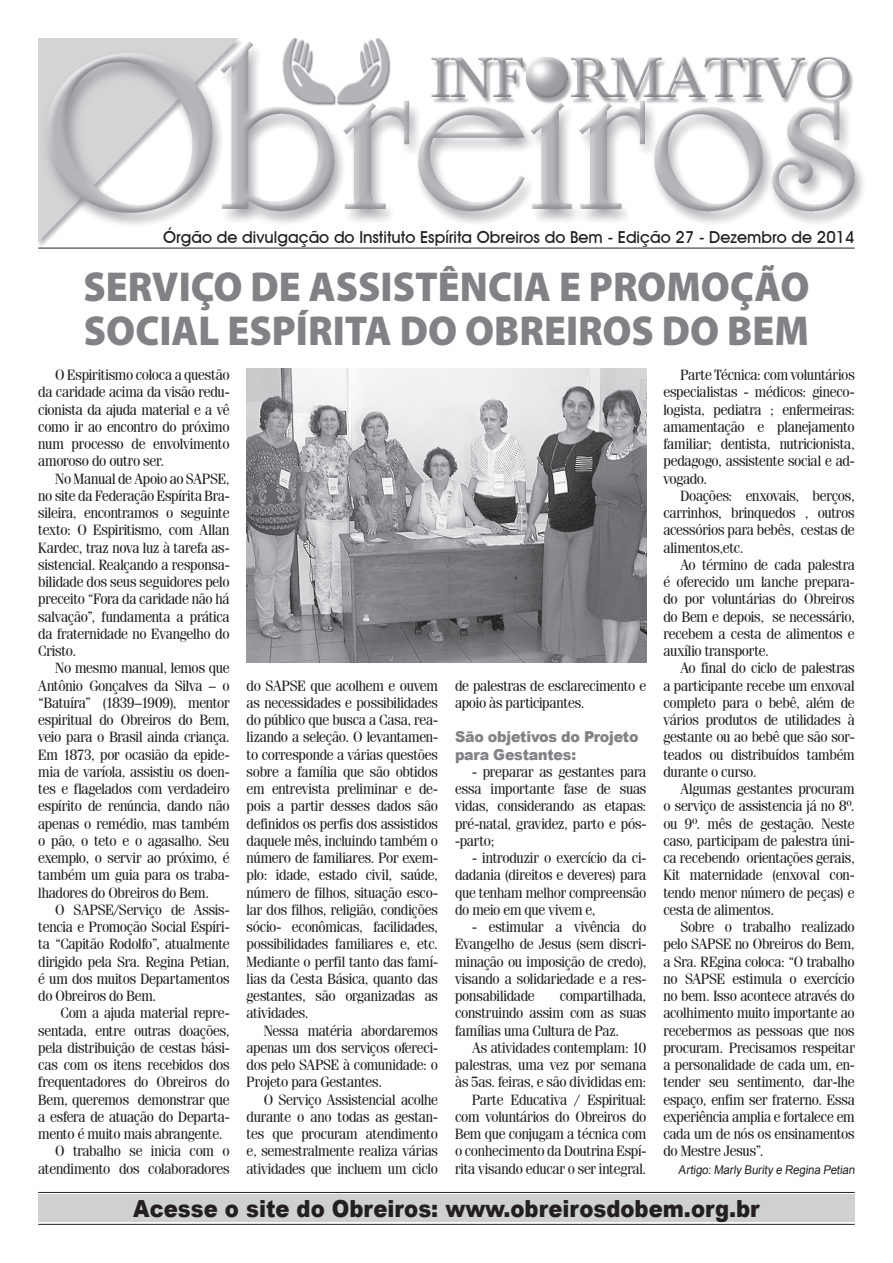
<style>
.page{position:relative;width:893px;height:1263px;background:#fff}
.page>*{position:absolute;margin:0;border:0;box-sizing:border-box;transform-origin:0 0}
.t1{font:900 42px/43.5px "Myriad Pro";color:#808285;scale:.95 1}
.t2{font:900 23.55px "Arial";color:#231f20;scale:.9 1}
.t3{font:500 16.5px "Avant Garde IT Cby BT";color:#231f20}
.t4{font:15px/17.2px "Fenice IT Cby BT";letter-spacing:-.015em;color:#231f20;text-align:justify;scale:.95 1}
.t5{font:900 15px/17.2px "Arial";letter-spacing:-.015em;color:#808285;scale:.95 1}
.t6{font:12px "Arial";color:#231f20;scale:.95 1}
</style>
<div class="page">
<img style="left:38px;top:38px;width:826px;height:210px">
<hr style="left:38px;top:248px;width:817px;height:1px;background:#231f20">
<div style="left:38px;top:1194px;width:817px;height:28px;background:#cfd0d2"></div>
<hr style="left:38px;top:1224px;width:817px;height:1px;background:#231f20">
<hr style="left:38px;top:1192px;width:817px;height:1px;background:#231f20">
<img style="left:247px;top:369px;width:399px;height:293px">
<p class="t3" style="left:163px;top:227px;width:693px">Órgão de divulgação do Instituto Espírita Obreiros do Bem - Edição 27 - Dezembro de 2014</p>
<h1 class="t1" style="left:83px;top:263px;width:766px">SERVIÇO DE ASSISTÊNCIA E PROMOÇÃO<br>SOCIAL ESPÍRITA DO OBREIROS DO BEM</h1>
<p class="t4" style="left:38px;top:366px;width:203px;text-indent:17px">O Espiritismo coloca a questão da caridade acima da visão redu&shy;cionista da ajuda material e a vê como ir ao encontro do próximo num processo de envolvimento amoroso do outro ser.</p>
<p class="t4" style="left:38px;top:470px;width:203px;text-indent:17px">No Manual de Apoio ao SAPSE, no site da Federação Espírita Bra&shy;sileira, encontramos o seguinte texto: O Espiritismo, com Allan Kardec, traz nova luz à tarefa as&shy;sistencial. Realçando a responsa&shy;bilidade dos seus seguidores pelo preceito “Fora da caridade não há salvação”, fundamenta a prática da fraternidade no Evangelho do Cristo.</p>
<p class="t4" style="left:38px;top:659px;width:203px;text-indent:17px">No mesmo manual, lemos que Antônio Gonçalves da Silva – o “Batuíra” (1839–1909), mentor espiritual do Obreiros do Bem, veio para o Brasil ainda criança.<br>Em 1873, por ocasião da epide&shy;mia de varíola, assistiu os doen&shy;tes e flagelados com verdadeiro espírito de renúncia, dando não apenas o remédio, mas também o pão, o teto e o agasalho. Seu exemplo, o servir ao próximo, é também um guia para os traba&shy;lhadores do Obreiros do Bem.</p>
<p class="t4" style="left:38px;top:901px;width:203px;text-indent:17px">O SAPSE/Serviço de Assis&shy;tencia e Promoção Social Espíri&shy;ta “Capitão Rodolfo”, atualmente dirigido pela Sra. Regina Petian, é um dos muitos Departamentos do Obreiros do Bem.</p>
<p class="t4" style="left:61px;top:1004px;width:179px">Com a ajuda material repre-</p>
<p class="t4" style="left:38px;top:1022px;width:203px">sentada, entre outras doações,</p>
<p class="t4" style="left:38px;top:1039px;width:203px">pela distribuição de cestas bási-</p>
<p class="t4" style="left:38px;top:1056px;width:203px">cas com os itens recebidos dos</p>
<p class="t4" style="left:38px;top:1073px;width:203px">frequentadores do Obreiros do</p>
<p class="t4" style="left:38px;top:1091px;width:203px">Bem, queremos demonstrar que</p>
<p class="t4" style="left:38px;top:1108px;width:203px">a esfera de atuação do Departa-</p>
<p class="t4" style="left:38px;top:1125px;width:195px">mento é muito mais abrangente.</p>
<p class="t4" style="left:55px;top:1142px;width:185px">O trabalho se inicia com o</p>
<p class="t4" style="left:38px;top:1160px;width:203px">atendimento dos colaboradores</p>
<p class="t4" style="left:663px;top:366px;width:203px;text-indent:17px">Parte Técnica: com voluntários especialistas - médicos: gineco&shy;logista, pediatra ; enfermeiras: amamentação e planejamento familiar; dentista, nutricionista, pedagogo, assistente social e ad&shy;vogado.</p>
<p class="t4" style="left:663px;top:487px;width:203px;text-indent:17px">Doações: enxovais, berços, carrinhos, brinquedos , outros acessórios para bebês, cestas de alimentos,etc.</p>
<p class="t4" style="left:663px;top:556px;width:203px;text-indent:17px">Ao término de cada palestra é oferecido um lanche prepara&shy;do por voluntárias do Obreiros do Bem e depois, se necessário, recebem a cesta de alimentos e auxílio transporte.</p>
<p class="t4" style="left:663px;top:659px;width:203px;text-indent:17px">Ao final do ciclo de palestras a participante recebe um enxoval completo para o bebê, além de vários produtos de utilidades à gestante ou ao bebê que são sor&shy;teados ou distribuídos também durante o curso.</p>
<p class="t4" style="left:663px;top:780px;width:203px;text-indent:17px">Algumas gestantes procuram o serviço de assistencia já no 8º. ou 9º. mês de gestação. Neste caso, participam de palestra úni&shy;ca recebendo orientações gerais, Kit maternidade (enxoval con&shy;tendo menor número de peças) e cesta de alimentos.</p>
<p class="t4" style="left:663px;top:918px;width:203px;text-indent:17px">Sobre o trabalho realizado pelo SAPSE no Obreiros do Bem, a Sra. REgina coloca: “O trabalho no SAPSE estimula o exercício no bem. Isso acontece através do acolhimento muito importante ao recebermos as pessoas que nos procuram. Precisamos respeitar a personalidade de cada um, en&shy;tender seu sentimento, dar-lhe espaço, enfim ser fraterno. Essa experiência amplia e fortalece em cada um de nós os ensinamentos do Mestre Jesus”.</p>
<p class="t6" style="left:678px;top:1162px;width:189px">Artigo: Marly Burity e Regina Petian</p>
<p class="t4" style="left:247px;top:677px;width:203px">do SAPSE que acolhem e ouvem as necessidades e possibilidades do público que busca a Casa, rea&shy;lizando a seleção. O levantamen&shy;to corresponde a várias questões sobre a família que são obtidos em entrevista preliminar e de&shy;pois a partir desses dados são definidos os perfis dos assistidos daquele mês, incluindo também o número de familiares. Por exem&shy;plo: idade, estado civil, saúde, número de filhos, situação esco&shy;lar dos filhos, religião, condições sócio- econômicas, facilidades, possibilidades familiares e, etc.<br>Mediante o perfil tanto das famí&shy;lias da Cesta Básica, quanto das gestantes, são organizadas as atividades.</p>
<p class="t4" style="left:247px;top:1022px;width:203px;text-indent:17px">Nessa matéria abordaremos apenas um dos serviços ofereci&shy;dos pelo SAPSE à comunidade: o Projeto para Gestantes.</p>
<p class="t4" style="left:247px;top:1091px;width:203px;text-indent:17px">O Serviço Assistencial acolhe durante o ano todas as gestan&shy;tes que procuram atendimento e, semestralmente realiza várias atividades que incluem um ciclo</p>
<p class="t4" style="left:455px;top:677px;width:203px">de palestras de esclarecimento e apoio às participantes.</p>
<p class="t5" style="left:455px;top:728px;width:195px">São objetivos do Projeto para Gestantes:</p>
<p class="t4" style="left:455px;top:763px;width:203px;text-indent:17px">- preparar as gestantes para essa importante fase de suas vidas, considerando as etapas: pré-natal, gravidez, parto e pós--parto;</p>
<p class="t4" style="left:455px;top:849px;width:203px;text-indent:17px">- introduzir o exercício da ci&shy;dadania (direitos e deveres) para que tenham melhor compreensão do meio em que vivem e,</p>
<p class="t4" style="left:455px;top:918px;width:203px;text-indent:17px">- estimular a vivência do Evangelho de Jesus (sem discri&shy;minação ou imposição de credo), visando a solidariedade e a res&shy;ponsabilidade</p>
<p class="t4" style="left:455px;top:987px;width:203px;text-indent:105px">compartilhada, construindo assim com as suas famílias uma Cultura de Paz.</p>
<p class="t4" style="left:455px;top:1039px;width:203px;text-align:right">As atividades contemplam: 10 palestras, uma vez por semana às 5as. feiras, e são divididas em:<br>Parte Educativa / Espiritual: com voluntários do Obreiros do<br>Bem que conjugam a técnica com o conhecimento da Doutrina Espí&shy;rita visando educar o ser integral.</p>
<h2 class="t2" style="left:133px;top:1191px;width:697px">Acesse o site do Obreiros: www.obreirosdobem.org.br</h2>
</div>
